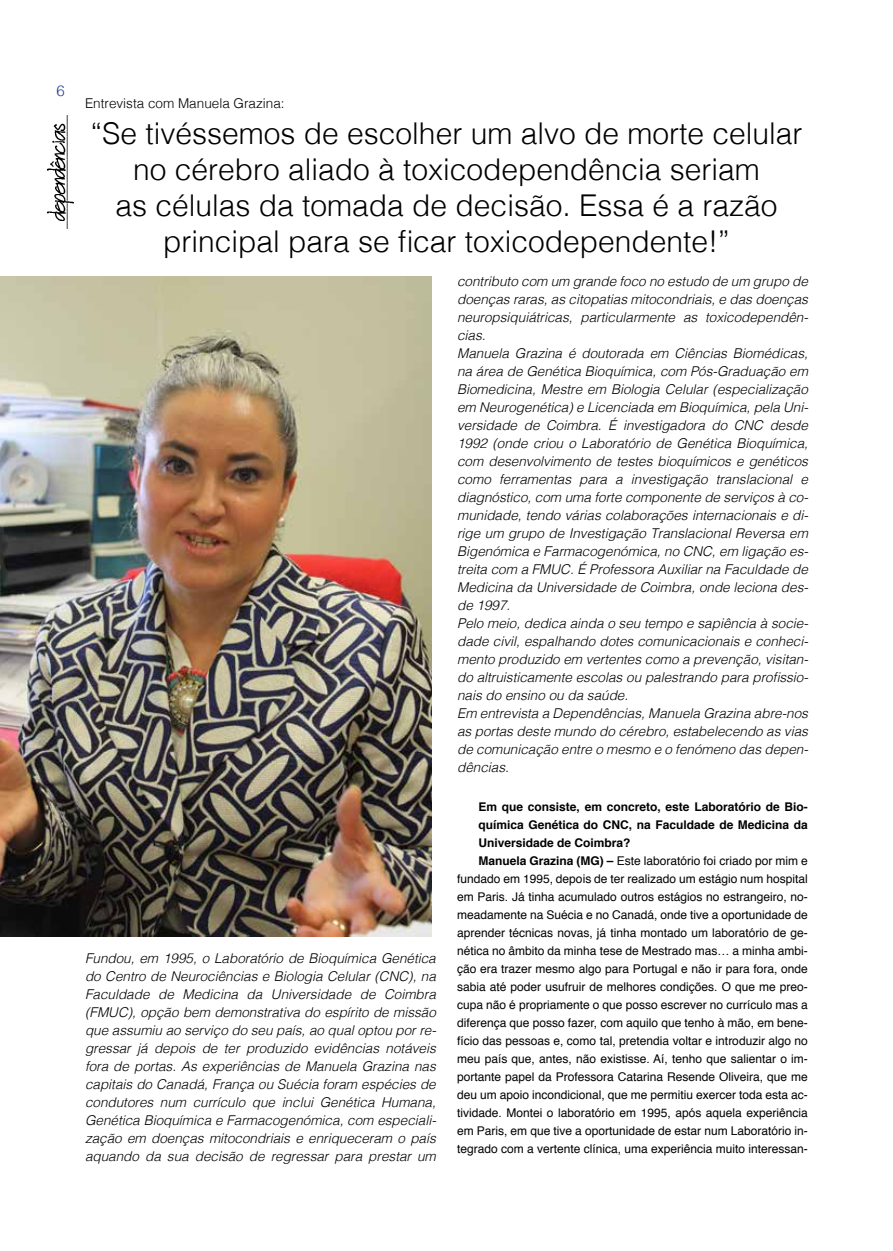
<style>
.page{position:relative;width:893px;height:1251px;background:#fff}
.page>*{position:absolute;margin:0;border:0;box-sizing:border-box;transform-origin:0 0}
.t1{font:300 30px/36px "Helvetica";color:#000;text-align:center}
.t2{font:300 15px "Helvetica";color:#25408f}
.t3{font:italic 300 13.5px/18px "Helvetica";color:#000;text-align:justify}
.t4{font:300 13.5px "Helvetica";color:#000}
.t5{font:12px "Helvetica";color:#000}
.t6{font:700 12px "Helvetica";color:#000}
.s1{font-weight:700}
</style>
<div class="page">
<img style="left:48px;top:115px;width:25px;height:113px">
<img style="left:0;top:276px;width:431px;height:659px">
<p class="t2" style="left:56px;top:78px;width:10px">6</p>
<p class="t4" style="left:85px;top:92px;width:201px">Entrevista com Manuela Grazina:</p>
<h1 class="t1" style="left:91px;top:113px;width:713px">“Se tivéssemos de escolher um alvo de morte celular no cérebro aliado à toxicodependência seriam<br>as células da tomada de decisão. Essa é a razão principal para se ficar toxicodependente!”</h1>
<p class="t3" style="left:85px;top:948px;width:353px">Fundou, em 1995, o Laboratório de Bioquímica Genética do Centro de Neurociências e Biologia Celular (CNC), na Faculdade de Medicina da Universidade de Coimbra (FMUC), opção bem demonstrativa do espírito de missão que assumiu ao serviço do seu país, ao qual optou por re&shy;gressar já depois de ter produzido evidências notáveis fora de portas. As experiências de Manuela Grazina nas capitais do Canadá, França ou Suécia foram espécies de condutores num currículo que inclui Genética Humana, Genética Bioquímica e Farmacogenómica, com especiali&shy;zação em doenças mitocondriais e enriqueceram o país aquando da sua decisão de regressar para prestar um</p>
<p class="t3" style="left:457px;top:271px;width:353px;text-align:left">contributo com um grande foco no estudo de um grupo de doenças raras, as citopatias mitocondriais, e das doenças neuropsiquiátricas, particularmente as toxicodependên&shy;cias.<br>Manuela Grazina é doutorada em Ciências Biomédicas, na área de Genética Bioquímica, com Pós-Graduação em Biomedicina, Mestre em Biologia Celular (especialização em Neurogenética) e Licenciada em Bioquímica, pela Uni&shy;versidade de Coimbra. É investigadora do CNC desde 1992 (onde criou o Laboratório de Genética Bioquímica, com desenvolvimento de testes bioquímicos e genéticos como ferramentas para a investigação translacional e diagnóstico, com uma forte componente de serviços à co&shy;munidade, tendo várias colaborações internacionais e di&shy;rige um grupo de Investigação Translacional Reversa em Bigenómica e Farmacogenómica, no CNC, em ligação es&shy;treita com a FMUC. É Professora Auxiliar na Faculdade de Medicina da Universidade de Coimbra, onde leciona des&shy;de 1997.<br>Pelo meio, dedica ainda o seu tempo e sapiência à socie&shy;dade civil, espalhando dotes comunicacionais e conheci&shy;mento produzido em vertentes como a prevenção, visitan&shy;do altruisticamente escolas ou palestrando para profissio&shy;nais do ensino ou da saúde.<br>Em entrevista a Dependências, Manuela Grazina abre-nos as portas deste mundo do cérebro, estabelecendo as vias de comunicação entre o mesmo e o fenómeno das depen&shy;dências.</p>
<p class="t6" style="left:478px;top:796px;width:331px">Em que consiste, em concreto, este Laboratório de Bio-</p>
<p class="t6" style="left:478px;top:814px;width:331px">química Genética do CNC, na Faculdade de Medicina da</p>
<p class="t6" style="left:478px;top:832px;width:154px">Universidade de Coimbra?</p>
<p class="t5" style="left:478px;top:851px;width:331px"><span class="s1">Manuela Grazina (MG) –</span> Este laboratório foi criado por mim e</p>
<p class="t5" style="left:457px;top:869px;width:352px">fundado em 1995, depois de ter realizado um estágio num hospital</p>
<p class="t5" style="left:457px;top:887px;width:352px">em Paris. Já tinha acumulado outros estágios no estrangeiro, no-</p>
<p class="t5" style="left:457px;top:905px;width:352px">meadamente na Suécia e no Canadá, onde tive a oportunidade de</p>
<p class="t5" style="left:457px;top:923px;width:352px">aprender técnicas novas, já tinha montado um laboratório de ge-</p>
<p class="t5" style="left:457px;top:941px;width:352px">nética no âmbito da minha tese de Mestrado mas… a minha ambi-</p>
<p class="t5" style="left:457px;top:959px;width:352px">ção era trazer mesmo algo para Portugal e não ir para fora, onde</p>
<p class="t5" style="left:457px;top:977px;width:352px">sabia até poder usufruir de melhores condições. O que me preo-</p>
<p class="t5" style="left:457px;top:995px;width:352px">cupa não é propriamente o que posso escrever no currículo mas a</p>
<p class="t5" style="left:457px;top:1013px;width:352px">diferença que posso fazer, com aquilo que tenho à mão, em bene-</p>
<p class="t5" style="left:457px;top:1031px;width:352px">fício das pessoas e, como tal, pretendia voltar e introduzir algo no</p>
<p class="t5" style="left:457px;top:1049px;width:352px">meu país que, antes, não existisse. Aí, tenho que salientar o im-</p>
<p class="t5" style="left:457px;top:1067px;width:352px">portante papel da Professora Catarina Resende Oliveira, que me</p>
<p class="t5" style="left:457px;top:1085px;width:352px">deu um apoio incondicional, que me permitiu exercer toda esta ac-</p>
<p class="t5" style="left:457px;top:1103px;width:352px">tividade. Montei o laboratório em 1995, após aquela experiência</p>
<p class="t5" style="left:457px;top:1121px;width:352px">em Paris, em que tive a oportunidade de estar num Laboratório in-</p>
<p class="t5" style="left:457px;top:1139px;width:352px">tegrado com a vertente clínica, uma experiência muito interessan-</p>
</div>
